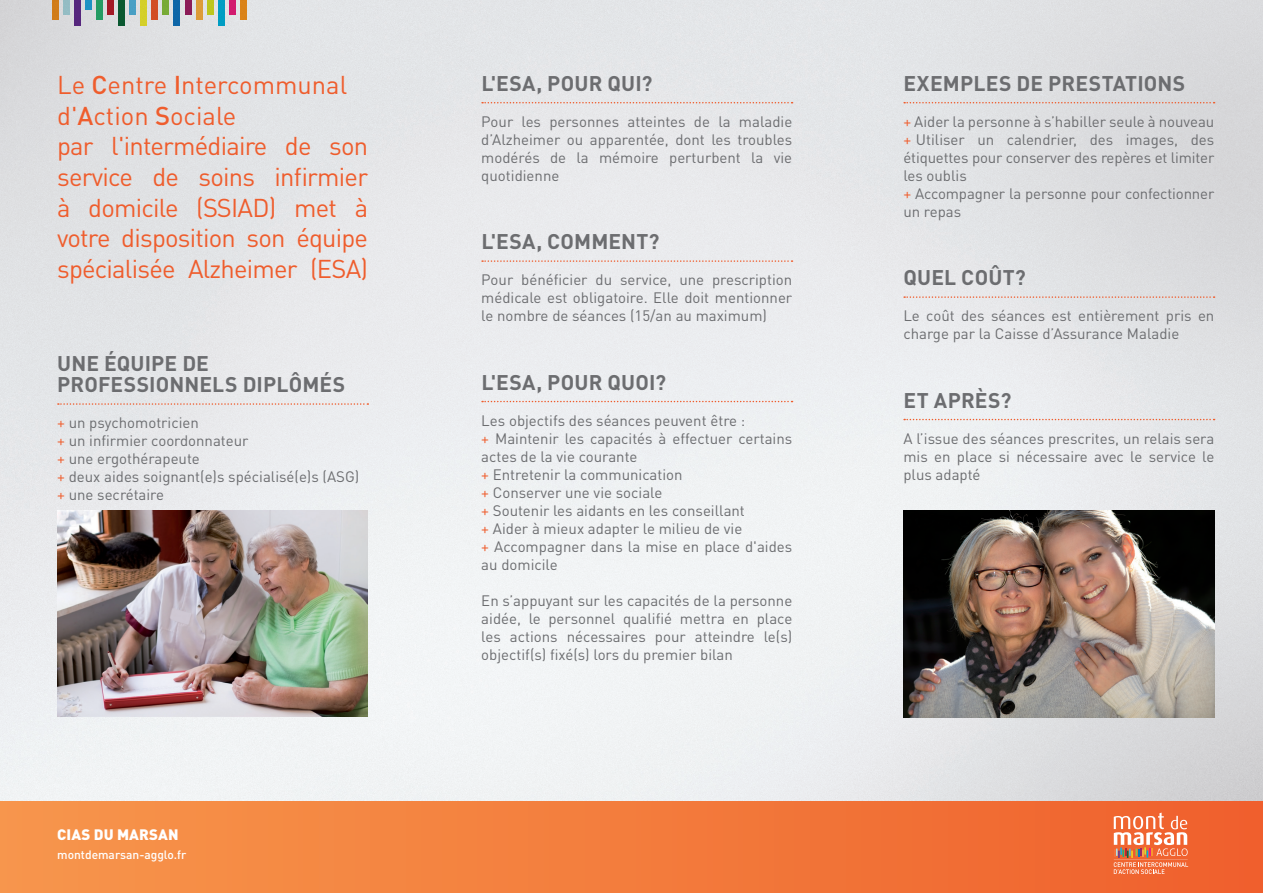
<style>
.page{position:relative;width:1263px;height:893px;background:#fff}
.page>*{position:absolute;margin:0;border:0;box-sizing:border-box;transform-origin:0 0}
.t1{font:25.5px/30.6px "DINOT";letter-spacing:-.03em;color:#ef5d2d;text-align:justify}
.t2{font:25.5px/30.6px "DINOT";color:#ef5d2d}
.t3{font:700 21px/21px "DINOT";letter-spacing:.01em;color:#6c6d70}
.t4{font:15px/18px "DINOT";color:#6c6d70;text-align:justify}
.t5{font:900 15px "DINOT";letter-spacing:.01em;color:#fff}
.t6{font:500 12px "DINOT";color:#fff}
.s1{font-weight:500}
.s2{color:#ef5d2d}
</style>
<div class="page">
<div style="left:0;top:800px;width:1263px;height:93px;background:linear-gradient(to right,#f7974c,#ef602d)"></div>
<img style="left:0;top:0;width:1263px;height:800px">
<div style="left:240px;top:0;width:7px;height:20px;background:#da831a"></div>
<div style="left:229px;top:0;width:7px;height:15px;background:#d21a6e"></div>
<div style="left:218px;top:0;width:7px;height:25px;background:#009dc2"></div>
<div style="left:207px;top:0;width:7px;height:15px;background:#bcc61d"></div>
<div style="left:196px;top:0;width:7px;height:20px;background:#dd9c38"></div>
<div style="left:185px;top:0;width:6px;height:15px;background:#8a1b57"></div>
<div style="left:174px;top:0;width:6px;height:25px;background:#0e66a8"></div>
<div style="left:162px;top:0;width:7px;height:15px;background:#78ab36"></div>
<div style="left:151px;top:0;width:7px;height:20px;background:#d24e24"></div>
<div style="left:140px;top:0;width:7px;height:25px;background:#d4cf29"></div>
<div style="left:129px;top:0;width:7px;height:15px;background:#49a0c4"></div>
<div style="left:118px;top:0;width:7px;height:25px;background:#0a5831"></div>
<div style="left:107px;top:0;width:7px;height:15px;background:#a31926"></div>
<div style="left:96px;top:0;width:7px;height:20px;background:#249b63"></div>
<div style="left:63px;top:0;width:7px;height:15px;background:#94bcc4"></div>
<div style="left:74px;top:0;width:7px;height:25px;background:#56267d"></div>
<div style="left:85px;top:0;width:7px;height:9px;background:#1e92c3"></div>
<div style="left:52px;top:0;width:7px;height:20px;background:#d17c18"></div>
<svg style="left:482px;top:102px;width:310px;height:1px"></svg>
<svg style="left:482px;top:260px;width:310px;height:2px"></svg>
<svg style="left:482px;top:401px;width:310px;height:1px"></svg>
<svg style="left:58px;top:403px;width:310px;height:2px"></svg>
<svg style="left:904px;top:102px;width:310px;height:1px"></svg>
<svg style="left:904px;top:296px;width:310px;height:2px"></svg>
<svg style="left:904px;top:419px;width:310px;height:1px"></svg>
<img style="left:57px;top:510px;width:311px;height:206px">
<img style="left:904px;top:510px;width:310px;height:207px">
<svg style="left:1114px;top:813px;width:74px;height:61px;background:#ee8c66"></svg>
<p class="t2" style="left:57px;top:69px;width:292px">Le <span class="s1">C</span>entre <span class="s1">I</span>ntercommunal d'<span class="s1">A</span>ction <span class="s1">S</span>ociale</p>
<p class="t1" style="left:57px;top:130px;width:312px">par l'intermédiaire de son service de soins infirmier à domicile (SSIAD) met à votre disposition son équipe</p>
<p class="t1" style="left:57px;top:252px;width:312px">spécialisée Alzheimer (ESA)</p>
<p class="t3" style="left:57px;top:352px;width:289px">UNE ÉQUIPE DE<br>PROFESSIONNELS DIPLÔMÉS</p>
<p class="t4" style="left:57px;top:413px;width:143px"><span class="s2">+</span> un psychomotricien</p>
<p class="t4" style="left:57px;top:431px;width:193px"><span class="s2">+</span> un infirmier coordonnateur</p>
<p class="t4" style="left:57px;top:449px;width:144px"><span class="s2">+</span> une ergothérapeute</p>
<p class="t4" style="left:57px;top:467px;width:304px"><span class="s2">+</span> deux aides soignant(e)s spécialisé(e)s (ASG)</p>
<p class="t4" style="left:57px;top:485px;width:108px"><span class="s2">+</span> une secrétaire</p>
<p class="t5" style="left:57px;top:825px;width:123px">CIAS DU MARSAN</p>
<p class="t6" style="left:57px;top:846px;width:131px">montdemarsan-agglo.fr</p>
<p class="t3" style="left:481px;top:72px;width:172px">L'ESA, POUR QUI?</p>
<p class="t4" style="left:481px;top:112px;width:312px">Pour les personnes atteintes de la maladie d’Alzheimer ou apparentée, dont les troubles modérés de la mémoire perturbent la vie quotidienne</p>
<p class="t3" style="left:481px;top:230px;width:180px">L'ESA, COMMENT?</p>
<p class="t4" style="left:481px;top:270px;width:312px">Pour bénéficier du service, une prescription médicale est obligatoire. Elle doit mentionner le nombre de séances (15/an au maximum)</p>
<p class="t3" style="left:481px;top:371px;width:186px">L'ESA, POUR QUOI?</p>
<p class="t4" style="left:481px;top:410px;width:265px">Les objectifs des séances peuvent être :</p>
<p class="t4" style="left:481px;top:428px;width:312px"><span class="s2">+</span> Maintenir les capacités à effectuer certains actes de la vie courante</p>
<p class="t4" style="left:481px;top:464px;width:203px"><span class="s2">+</span> Entretenir la communication</p>
<p class="t4" style="left:481px;top:482px;width:182px"><span class="s2">+</span> Conserver une vie sociale</p>
<p class="t4" style="left:481px;top:500px;width:265px"><span class="s2">+</span> Soutenir les aidants en les conseillant</p>
<p class="t4" style="left:481px;top:518px;width:262px"><span class="s2">+</span> Aider à mieux adapter le milieu de vie</p>
<p class="t4" style="left:481px;top:536px;width:312px"><span class="s2">+</span> Accompagner dans la mise en place d'aides au domicile</p>
<p class="t4" style="left:481px;top:590px;width:312px">En s’appuyant sur les capacités de la personne aidée, le personnel qualifié mettra en place les actions nécessaires pour atteindre le(s) objectif(s) fixé(s) lors du premier bilan</p>
<p class="t3" style="left:903px;top:72px;width:283px">EXEMPLES DE PRESTATIONS</p>
<p class="t4" style="left:903px;top:112px;width:312px"><span class="s2">+</span> Aider la personne à s’habiller seule à nouveau</p>
<p class="t4" style="left:903px;top:130px;width:312px"><span class="s2">+</span> Utiliser un calendrier, des images, des étiquettes pour conserver des repères et limiter les oublis</p>
<p class="t4" style="left:903px;top:184px;width:312px"><span class="s2">+</span> Accompagner la personne pour confectionner un repas</p>
<p class="t3" style="left:903px;top:266px;width:124px">QUEL COÛT?</p>
<p class="t4" style="left:903px;top:306px;width:312px">Le coût des séances est entièrement pris en charge par la Caisse d’Assurance Maladie</p>
<p class="t3" style="left:903px;top:389px;width:109px">ET APRÈS?</p>
<p class="t4" style="left:903px;top:428px;width:312px">A l’issue des séances prescrites, un relais sera mis en place si nécessaire avec le service le plus adapté</p>
</div>
